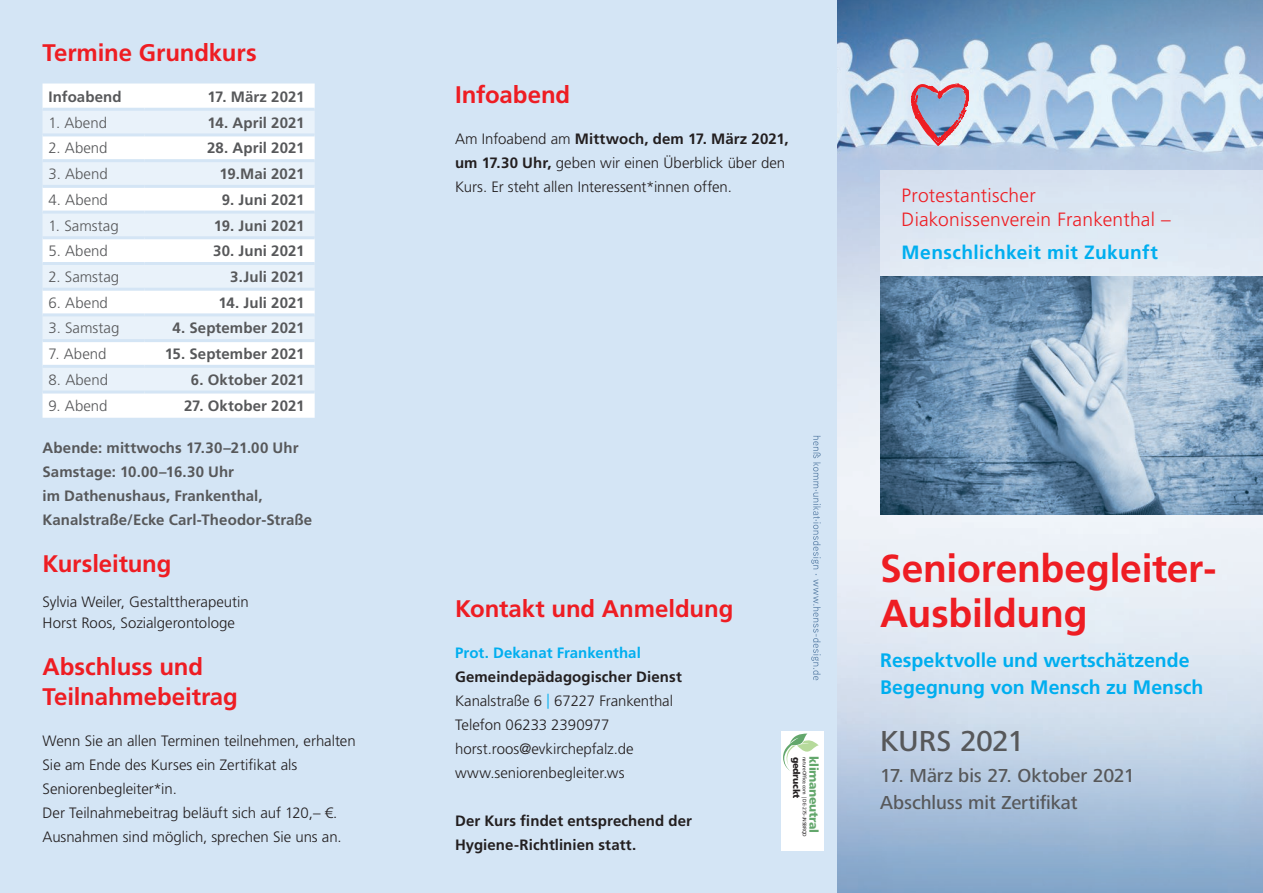
<style>
.page{position:relative;width:1263px;height:893px;background:#fff}
.page>*{position:absolute;margin:0;border:0;box-sizing:border-box;transform-origin:0 0}
.t1{font:700 39px/45px "Frutiger LT Pro";letter-spacing:-.005em;color:#ee1d23}
.t2{font:500 30px "Frutiger Next Pro";letter-spacing:-.015em;color:#57585a}
.t3{font:700 24px/30px "Frutiger LT Pro";letter-spacing:-.005em;color:#ee1d23}
.t4{font:700 19.5px/27px "Frutiger LT Pro";color:#00aeef}
.t5{font:500 19.5px/27px "Frutiger Next Pro";letter-spacing:-.005em;color:#57585a}
.t6{font:300 19.2px/24px "Frutiger LT Pro";letter-spacing:.01em;color:#ee1d23}
.t7{font:700 19.2px "Frutiger LT Pro";letter-spacing:.02em;color:#00aeef}
.t8{font:300 15px/24px "Frutiger LT Pro";color:#231f20}
.t9{font:700 15px/24px "Frutiger LT Pro";letter-spacing:.005em;color:#57585a}
.t10{font:300 15px "Frutiger LT Pro";letter-spacing:.005em;color:#57585a}
.t11{font:700 15px/24px "Frutiger LT Pro";letter-spacing:.005em;color:#231f20}
.t12{font:700 15px "Frutiger LT Pro";color:#00aeef}
.t13{font:12.3px "Humanist 777 BT Black B";letter-spacing:-.03em;color:#63a76c}
.t14{font:9.45px "Humanist 777 BT Black B";letter-spacing:-.03em;color:#231f20}
.t15{font:5.1px "Humanist 777 BT Roman B";letter-spacing:-.03em;color:#231f20}
.s1{font-weight:700}
.s2{color:#00aeef}
</style>
<div class="page">
<div style="left:0;top:0;width:838px;height:893px;background:#d4e5f5"></div>
<svg style="left:811px;top:436px;width:10px;height:244px"></svg>
<img style="left:838px;top:0;width:425px;height:893px">
<svg style="left:911px;top:84px;width:57px;height:62px;background:#b49bb3"></svg>
<div style="left:880px;top:170px;width:383px;height:106px;background:#dce7f3"></div>
<div style="left:781px;top:730px;width:42px;height:120px;background:#fff"></div>
<svg style="left:783px;top:733px;width:36px;height:38px"></svg>
<svg style="left:880px;top:276px;width:383px;height:238px;background:#7f9db8"></svg>
<div style="left:43px;top:84px;width:272px;height:334px;background:#fff"></div>
<svg style="left:43px;top:111px;width:272px;height:280px;background:#f2f7fc"></svg>
<hr style="left:43px;top:108px;width:102px;height:3px;background:#d4e5f5">
<hr style="left:145px;top:108px;width:170px;height:3px;background:#d4e5f5">
<hr style="left:43px;top:133px;width:102px;height:3px;background:#d4e5f5">
<hr style="left:145px;top:133px;width:170px;height:3px;background:#d4e5f5">
<hr style="left:43px;top:159px;width:102px;height:3px;background:#d4e5f5">
<hr style="left:145px;top:159px;width:170px;height:3px;background:#d4e5f5">
<hr style="left:43px;top:185px;width:102px;height:3px;background:#d4e5f5">
<hr style="left:145px;top:185px;width:170px;height:3px;background:#d4e5f5">
<hr style="left:43px;top:211px;width:102px;height:3px;background:#d4e5f5">
<hr style="left:145px;top:211px;width:170px;height:3px;background:#d4e5f5">
<hr style="left:43px;top:236px;width:102px;height:3px;background:#d4e5f5">
<hr style="left:145px;top:236px;width:170px;height:3px;background:#d4e5f5">
<hr style="left:43px;top:262px;width:102px;height:3px;background:#d4e5f5">
<hr style="left:145px;top:262px;width:170px;height:3px;background:#d4e5f5">
<hr style="left:43px;top:288px;width:102px;height:3px;background:#d4e5f5">
<hr style="left:145px;top:288px;width:170px;height:3px;background:#d4e5f5">
<hr style="left:43px;top:313px;width:102px;height:3px;background:#d4e5f5">
<hr style="left:145px;top:313px;width:170px;height:3px;background:#d4e5f5">
<hr style="left:43px;top:339px;width:102px;height:3px;background:#d4e5f5">
<hr style="left:145px;top:339px;width:170px;height:3px;background:#d4e5f5">
<hr style="left:43px;top:365px;width:102px;height:3px;background:#d4e5f5">
<hr style="left:145px;top:365px;width:170px;height:3px;background:#d4e5f5">
<hr style="left:43px;top:391px;width:102px;height:3px;background:#d4e5f5">
<hr style="left:145px;top:391px;width:170px;height:3px;background:#d4e5f5">
<h3 class="t3" style="left:43px;top:37px;width:216px">Termine Grundkurs</h3>
<p class="t9" style="left:49px;top:85px;width:75px">Infoabend</p>
<p class="t9" style="left:208px;top:85px;width:98px">17. März 2021</p>
<p class="t10" style="left:49px;top:114px;width:60px">1. Abend</p>
<p class="t9" style="left:208px;top:111px;width:98px">14. April 2021</p>
<p class="t10" style="left:49px;top:140px;width:61px">2. Abend</p>
<p class="t9" style="left:207px;top:136px;width:99px">28. April 2021</p>
<p class="t10" style="left:49px;top:165px;width:61px">3. Abend</p>
<p class="t9" style="left:220px;top:162px;width:86px">19.Mai 2021</p>
<p class="t10" style="left:49px;top:191px;width:61px">4. Abend</p>
<p class="t9" style="left:222px;top:188px;width:84px">9. Juni 2021</p>
<p class="t10" style="left:49px;top:217px;width:72px">1. Samstag</p>
<p class="t9" style="left:214px;top:213px;width:92px">19. Juni 2021</p>
<p class="t10" style="left:49px;top:242px;width:61px">5. Abend</p>
<p class="t9" style="left:213px;top:239px;width:93px">30. Juni 2021</p>
<p class="t10" style="left:49px;top:268px;width:72px">2. Samstag</p>
<p class="t9" style="left:230px;top:265px;width:76px">3.Juli 2021</p>
<p class="t10" style="left:49px;top:294px;width:61px">6. Abend</p>
<p class="t9" style="left:218px;top:291px;width:87px">14. Juli 2021</p>
<p class="t10" style="left:49px;top:319px;width:72px">3. Samstag</p>
<p class="t9" style="left:172px;top:316px;width:134px">4. September 2021</p>
<p class="t10" style="left:49px;top:345px;width:59px">7. Abend</p>
<p class="t9" style="left:165px;top:342px;width:141px">15. September 2021</p>
<p class="t10" style="left:49px;top:371px;width:61px">8. Abend</p>
<p class="t9" style="left:191px;top:368px;width:115px">6. Oktober 2021</p>
<p class="t10" style="left:49px;top:397px;width:61px">9. Abend</p>
<p class="t9" style="left:184px;top:393px;width:122px">27. Oktober 2021</p>
<p class="t9" style="left:43px;top:436px;width:271px">Abende: mittwochs 17.30–21.00 Uhr Samstage: 10.00–16.30 Uhr<br>im Dathenushaus, Frankenthal, Kanalstraße/Ecke Carl-Theodor-Straße</p>
<h3 class="t3" style="left:43px;top:549px;width:131px">Kursleitung</h3>
<p class="t8" style="left:43px;top:591px;width:208px;line-height:21.6px">Sylvia Weiler, Gestalttherapeutin<br>Horst Roos, Sozialgerontologe</p>
<h3 class="t3" style="left:43px;top:652px;width:197px">Abschluss und<br>Teilnahmebeitrag</h3>
<p class="t8" style="left:43px;top:729px;width:315px">Wenn Sie an allen Terminen teilnehmen, erhalten Sie am Ende des Kurses ein Zertifikat als Seniorenbegleiter*in.<br>Der Teilnahmebeitrag beläuft sich auf 120,– €.<br>Ausnahmen sind möglich, sprechen Sie uns an.</p>
<h3 class="t3" style="left:455px;top:80px;width:117px">Infoabend</h3>
<p class="t8" style="left:455px;top:127px;width:335px">Am Infoabend am <span class="s1">Mittwoch, dem 17. März 2021, um 17.30 Uhr,</span> geben wir einen Überblick über den<br>Kurs. Er steht allen Interessent*innen offen.</p>
<p class="t6" style="left:901px;top:184px;width:271px">Protestantischer<br>Diakonissenverein Frankenthal –</p>
<p class="t7" style="left:901px;top:241px;width:258px">Menschlichkeit mit Zukunft</p>
<h3 class="t3" style="left:455px;top:594px;width:280px">Kontakt und Anmeldung</h3>
<p class="t12" style="left:455px;top:644px;width:187px">Prot. Dekanat Frankenthal</p>
<p class="t8" style="left:455px;top:665px;width:228px"><span class="s1">Gemeindepädagogischer Dienst<br></span>Kanalstraße 6 <span class="s2">|</span> 67227 Frankenthal<br>Telefon 06233 2390977 horst.roos@evkirchepfalz.de www.seniorenbegleiter.ws</p>
<p class="t11" style="left:455px;top:809px;width:239px">Der Kurs findet entsprechend der<br>Hygiene-Richtlinien statt.</p>
<p class="t14" style="left:802px;top:757px;width:43px;rotate:90deg">gedruckt</p>
<p class="t15" style="left:808px;top:756px;width:82px;rotate:90deg">natureOffice.com | DE-275-JNSBRQD</p>
<p class="t13" style="left:821px;top:756px;width:78px;rotate:90deg">klimaneutral</p>
<h1 class="t1" style="left:880px;top:546px;width:338px">Seniorenbegleiter-<br>Ausbildung</h1>
<h3 class="t4" style="left:880px;top:647px;width:324px">Respektvolle und wertschätzende<br>Begegnung von Mensch zu Mensch</h3>
<h2 class="t2" style="left:880px;top:724px;width:146px">KURS 2021</h2>
<h3 class="t5" style="left:880px;top:762px;width:256px">17. März bis 27. Oktober 2021<br>Abschluss mit Zertifikat</h3>
</div>
